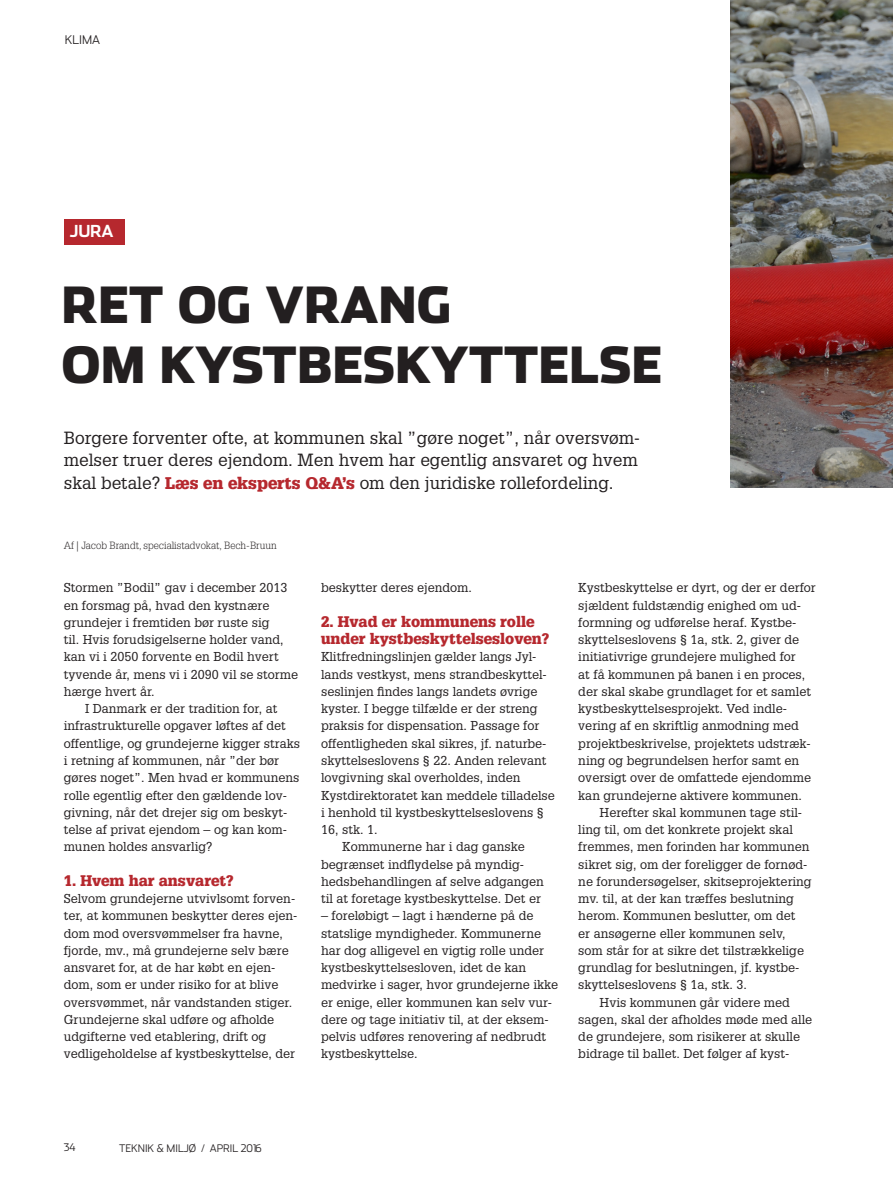
<style>
.page{position:relative;width:893px;height:1200px;background:#fff}
.page>*{position:absolute;margin:0;border:0;box-sizing:border-box;transform-origin:0 0}
.Rubrik_UL{font:900 49.5px/59.4px "Stainless";color:#231f20}
.Manchet{font:17.25px/22.5px "Glypha LT Std";color:#231f20}
.Rubrik_UL-2{font:700 16.5px "Stainless";color:#fff}
.brød_m_indr{font:900 15px/17.2px "Glypha LT Std";color:#b6282e}
.brød_u_indr{font:12.6px/17.2px "Glypha LT Std";color:#231f20}
.brød_m_indr-2{font:12.6px/17.2px "Glypha LT Std";color:#231f20}
.Byline{font:300 12px "Stainless";color:#231f20}
.Byline-2{font:300 10.5px "Stainless";color:#231f20}
.Forfatter{font:300 10.2px "Glypha LT Std";color:#231f20}
.s1{font-weight:900;font-size:16.5px;color:#b6282e}
</style>
<div class="page">
<svg style="left:64px;top:219px;width:60px;height:25px"></svg>
<img style="left:730px;top:0;width:163px;height:487px">
<p class="Byline" style="left:65px;top:32px;width:37px">KLIMA</p>
<p class="Rubrik_UL-2" style="left:70px;top:221px;width:45px">JURA</p>
<p class="Rubrik_UL" style="left:62px;top:274px;width:602px">RET OG VRANG<br>OM KYSTBESKYTTELSE</p>
<p class="Manchet" style="left:64px;top:425px;width:578px">Borgere forventer ofte, at kommunen skal ”gøre noget”, når oversvøm&shy;melser truer deres ejendom. Men hvem har egentlig ansvaret og hvem skal betale? <span class="s1">Læs en eksperts Q&amp;A’s</span> om den juridiske rollefordeling.</p>
<p class="Forfatter" style="left:64px;top:539px;width:214px">Af | Jacob Brandt, specialistadvokat, Bech-Bruun</p>
<p class="brød_u_indr" style="left:64px;top:579px;width:236px">Stormen ”Bodil” gav i december 2013 en forsmag på, hvad den kystnære grundejer i fremtiden bør ruste sig<br>til. Hvis forudsigelserne holder vand, kan vi i 2050 forvente en Bodil hvert tyvende år, mens vi i 2090 vil se storme hærge hvert år.</p>
<p class="brød_m_indr-2" style="left:64px;top:699px;width:238px;text-indent:21px">I Danmark er der tradition for, at infrastrukturelle opgaver løftes af det offentlige, og grundejerne kigger straks i retning af kommunen, når ”der bør gøres noget”. Men hvad er kommunens rolle egentlig efter den gældende lov&shy;givning, når det drejer sig om beskyt&shy;telse af privat ejendom – og kan kom&shy;munen holdes ansvarlig?</p>
<p class="brød_m_indr" style="left:64px;top:871px;width:171px">1. Hvem har ansvaret?</p>
<p class="brød_u_indr" style="left:64px;top:889px;width:235px">Selvom grundejerne utvivlsomt forven&shy;ter, at kommunen beskytter deres ejen&shy;dom mod oversvømmelser fra havne, fjorde, mv., må grundejerne selv bære ansvaret for, at de har købt en ejen&shy;dom, som er under risiko for at blive oversvømmet, når vandstanden stiger.<br>Grundejerne skal udføre og afholde udgifterne ved etablering, drift og vedligeholdelse af kystbeskyttelse, der</p>
<p class="brød_u_indr" style="left:321px;top:579px;width:152px">beskytter deres ejendom.</p>
<p class="brød_m_indr" style="left:321px;top:612px;width:230px">2. Hvad er kommunens rolle under kystbeskyttelsesloven?</p>
<p class="brød_u_indr" style="left:321px;top:648px;width:235px">Klitfredningslinjen gælder langs Jyl&shy;lands vestkyst, mens strandbeskyttel&shy;seslinjen findes langs landets øvrige kyster. I begge tilfælde er der streng praksis for dispensation. Passage for offentligheden skal sikres, jf. naturbe&shy;skyttelseslovens § 22. Anden relevant lovgivning skal overholdes, inden Kystdirektoratet kan meddele tilladelse i henhold til kystbeskyttelseslovens § 16, stk. 1.</p>
<p class="brød_m_indr-2" style="left:321px;top:837px;width:224px;text-indent:21px">Kommunerne har i dag ganske begrænset indflydelse på myndig&shy;hedsbehandlingen af selve adgangen til at foretage kystbeskyttelse. Det er</p>
<p class="brød_m_indr-2" style="left:321px;top:906px;width:239px">– foreløbigt – lagt i hænderne på de statslige myndigheder. Kommunerne har dog alligevel en vigtig rolle under kystbeskyttelsesloven, idet de kan medvirke i sager, hvor grundejerne ikke er enige, eller kommunen kan selv vur&shy;dere og tage initiativ til, at der eksem&shy;pelvis udføres renovering af nedbrudt kystbeskyttelse.</p>
<p class="brød_u_indr" style="left:578px;top:579px;width:239px">Kystbeskyttelse er dyrt, og der er derfor sjældent fuldstændig enighed om ud&shy;formning og udførelse heraf. Kystbe&shy;skyttelseslovens § 1a, stk. 2, giver de initiativrige grundejere mulighed for<br>at få kommunen på banen i en proces, der skal skabe grundlaget for et samlet kystbeskyttelsesprojekt. Ved indle&shy;vering af en skriftlig anmodning med projektbeskrivelse, projektets udstræk&shy;ning og begrundelsen herfor samt en oversigt over de omfattede ejendomme kan grundejerne aktivere kommunen.</p>
<p class="brød_m_indr-2" style="left:578px;top:803px;width:235px;text-indent:21px">Herefter skal kommunen tage stil&shy;ling til, om det konkrete projekt skal fremmes, men forinden har kommunen sikret sig, om der foreligger de fornød&shy;ne forundersøgelser, skitseprojektering mv. til, at der kan træffes beslutning herom. Kommunen beslutter, om det<br>er ansøgerne eller kommunen selv, som står for at sikre det tilstrækkelige grundlag for beslutningen, jf. kystbe&shy;skyttelseslovens § 1a, stk. 3.</p>
<p class="brød_m_indr-2" style="left:578px;top:993px;width:235px;text-indent:21px">Hvis kommunen går videre med sagen, skal der afholdes møde med alle de grundejere, som risikerer at skulle bidrage til ballet. Det følger af kyst-</p>
<p class="Byline-2" style="left:64px;top:1140px;width:13px">34</p>
<p class="Byline-2" style="left:119px;top:1141px;width:144px">TEKNIK &amp; MILJØ / APRIL 2016</p>
</div>
